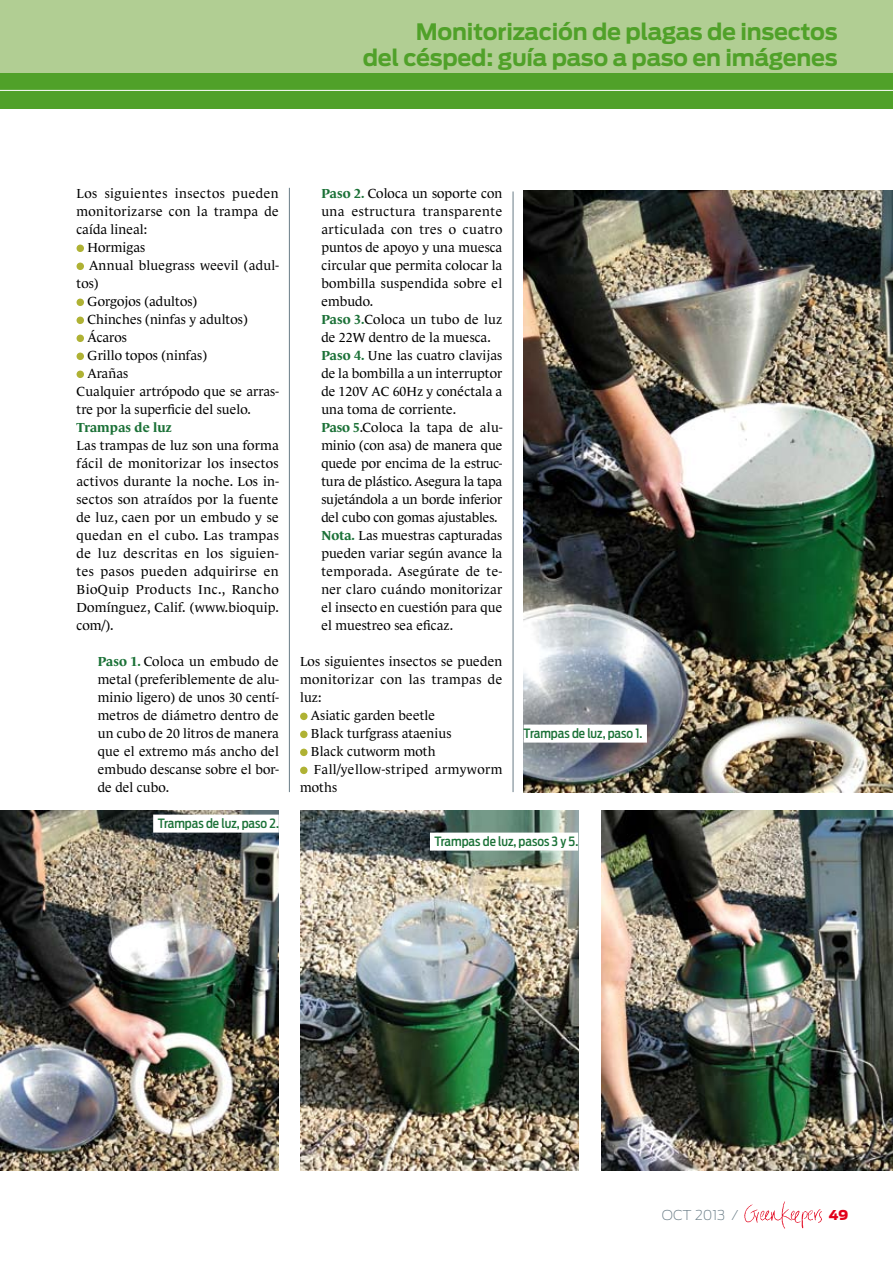
<style>
.page{position:relative;width:893px;height:1263px;background:#fff}
.page>*{position:absolute;margin:0;border:0;box-sizing:border-box;transform-origin:0 0}
.t1{font:700 22.5px/25.5px "Antenna";letter-spacing:-.01em;color:#50a129;text-align:right}
.t2{font:200 13.5px "Antenna";color:#697c86}
.t3{font:900 13.5px "Antenna";color:#e2001a}
.t4{font:13.35px/18px "Le Monde Journal";letter-spacing:.005em;color:#000;text-align:justify}
.t5{font:13.35px "Le Monde Journal";letter-spacing:.03em;color:#000}
.t6{font:13.35px "Le Monde Journal";letter-spacing:.04em;color:#000}
.t7{font:700 13.35px "Le Monde Journal";letter-spacing:.005em;color:#1b7137}
.t8{font:500 12.75px "Antenna Cond";letter-spacing:-.005em;color:#1b7137}
.s1{font-weight:700;color:#1b7137}
</style>
<div class="page">
<img style="left:744px;top:1201px;width:78px;height:28px">
<div style="left:0;top:0;width:893px;height:108px;background:#50a129"></div>
<div style="left:0;top:0;width:893px;height:72px;background:#b1ce93"></div>
<hr style="left:0;top:90px;width:893px;height:1px;background:#fff">
<svg style="left:77px;top:245px;width:7px;height:7px"></svg>
<svg style="left:77px;top:263px;width:7px;height:7px"></svg>
<svg style="left:77px;top:299px;width:7px;height:7px"></svg>
<svg style="left:77px;top:317px;width:7px;height:7px"></svg>
<svg style="left:77px;top:335px;width:7px;height:7px"></svg>
<svg style="left:77px;top:353px;width:7px;height:7px"></svg>
<svg style="left:77px;top:371px;width:7px;height:7px"></svg>
<hr style="left:401px;top:926px;width:1px;height:245px;background:#697c86">
<img style="left:524px;top:190px;width:369px;height:602px">
<img style="left:0;top:810px;width:279px;height:360px">
<img style="left:300px;top:810px;width:279px;height:360px">
<img style="left:602px;top:810px;width:291px;height:360px">
<svg style="left:300px;top:713px;width:8px;height:7px"></svg>
<svg style="left:300px;top:731px;width:8px;height:7px"></svg>
<svg style="left:300px;top:749px;width:8px;height:7px"></svg>
<svg style="left:300px;top:767px;width:8px;height:7px"></svg>
<div style="left:524px;top:725px;width:123px;height:18px;background:#fff"></div>
<div style="left:153px;top:815px;width:126px;height:18px;background:#fff"></div>
<div style="left:430px;top:833px;width:148px;height:18px;background:#fff"></div>
<hr style="left:289px;top:188px;width:1px;height:604px;background:#697c86">
<hr style="left:513px;top:191px;width:1px;height:601px;background:#697c86">
<h1 class="t1" style="left:363px;top:19px;width:476px">Monitorización de plagas de insectos<br>del césped: guía paso a paso en imágenes</h1>
<p class="t6" style="left:77px;top:186px;width:204px">Los siguientes insectos pueden</p>
<p class="t5" style="left:77px;top:204px;width:204px">monitorizarse con la trampa de</p>
<p class="t4" style="left:77px;top:220px;width:72px">caída lineal:</p>
<p class="t4" style="left:87px;top:238px;width:59px">Hormigas</p>
<p class="t4" style="left:89px;top:256px;width:191px">Annual bluegrass weevil (adul-</p>
<p class="t4" style="left:77px;top:274px;width:24px">tos)</p>
<p class="t4" style="left:87px;top:292px;width:111px">Gorgojos (adultos)</p>
<p class="t4" style="left:87px;top:310px;width:162px">Chinches (ninfas y adultos)</p>
<p class="t4" style="left:87px;top:328px;width:41px">Ácaros</p>
<p class="t4" style="left:87px;top:346px;width:121px">Grillo topos (ninfas)</p>
<p class="t4" style="left:87px;top:364px;width:42px">Arañas</p>
<p class="t4" style="left:77px;top:382px;width:204px">Cualquier artrópodo que se arras-</p>
<p class="t4" style="left:77px;top:400px;width:176px">tre por la superficie del suelo.</p>
<p class="t7" style="left:77px;top:420px;width:97px">Trampas de luz</p>
<p class="t4" style="left:77px;top:436px;width:204px">Las trampas de luz son una forma fácil de monitorizar los insectos activos durante la noche. Los in&shy;sectos son atraídos por la fuente de luz, caen por un embudo y se quedan en el cubo. Las trampas de luz descritas en los siguien&shy;tes pasos pueden adquirirse en BioQuip Products Inc., Rancho Domínguez, Calif. (www.bioquip. com/).</p>
<p class="t4" style="left:98px;top:652px;width:183px"><span class="s1">Paso 1.</span> Coloca un embudo de metal (preferiblemente de alu&shy;minio ligero) de unos 30 centí&shy;metros de diámetro dentro de un cubo de 20 litros de manera que el extremo más ancho del embudo descanse sobre el bor&shy;de del cubo.</p>
<p class="t8" style="left:158px;top:816px;width:123px">Trampas de luz, paso 2.</p>
<p class="t4" style="left:321px;top:184px;width:183px;text-align:left"><span class="s1">Paso 2.</span> Coloca un soporte con una estructura transparente articulada con tres o cuatro puntos de apoyo y una muesca circular que permita colocar la bombilla suspendida sobre el embudo.<br><span class="s1">Paso 3.</span>Coloca un tubo de luz de 22W dentro de la muesca.<br><span class="s1">Paso 4.</span> Une las cuatro clavijas de la bombilla a un interruptor de 120V AC 60Hz y conéctala a una toma de corriente.<br><span class="s1">Paso 5</span>. Coloca la tapa de alu&shy;minio (con asa) de manera que quede por encima de la estruc&shy;tura de plástico. Asegura la tapa sujetándola a un borde inferior del cubo con gomas ajustables.<br><span class="s1">Nota.</span> Las muestras capturadas pueden variar según avance la temporada. Asegúrate de te&shy;ner claro cuándo monitorizar el insecto en cuestión para que el muestreo sea eficaz.</p>
<p class="t4" style="left:300px;top:652px;width:204px">Los siguientes insectos se pueden</p>
<p class="t5" style="left:300px;top:672px;width:204px">monitorizar con las trampas de</p>
<p class="t4" style="left:300px;top:688px;width:23px">luz:</p>
<p class="t4" style="left:311px;top:706px;width:126px">Asiatic garden beetle</p>
<p class="t4" style="left:311px;top:724px;width:142px">Black turfgrass ataenius</p>
<p class="t4" style="left:311px;top:742px;width:126px">Black cutworm moth</p>
<p class="t5" style="left:314px;top:762px;width:190px">Fall/yellow-striped armyworm</p>
<p class="t4" style="left:300px;top:778px;width:38px">moths</p>
<p class="t8" style="left:524px;top:726px;width:120px">Trampas de luz, paso 1.</p>
<p class="t8" style="left:434px;top:834px;width:145px">Trampas de luz, pasos 3 y 5.</p>
<p class="t2" style="left:662px;top:1207px;width:78px">OCT 2013 /</p>
<p class="t3" style="left:829px;top:1207px;width:21px">49</p>
</div>
